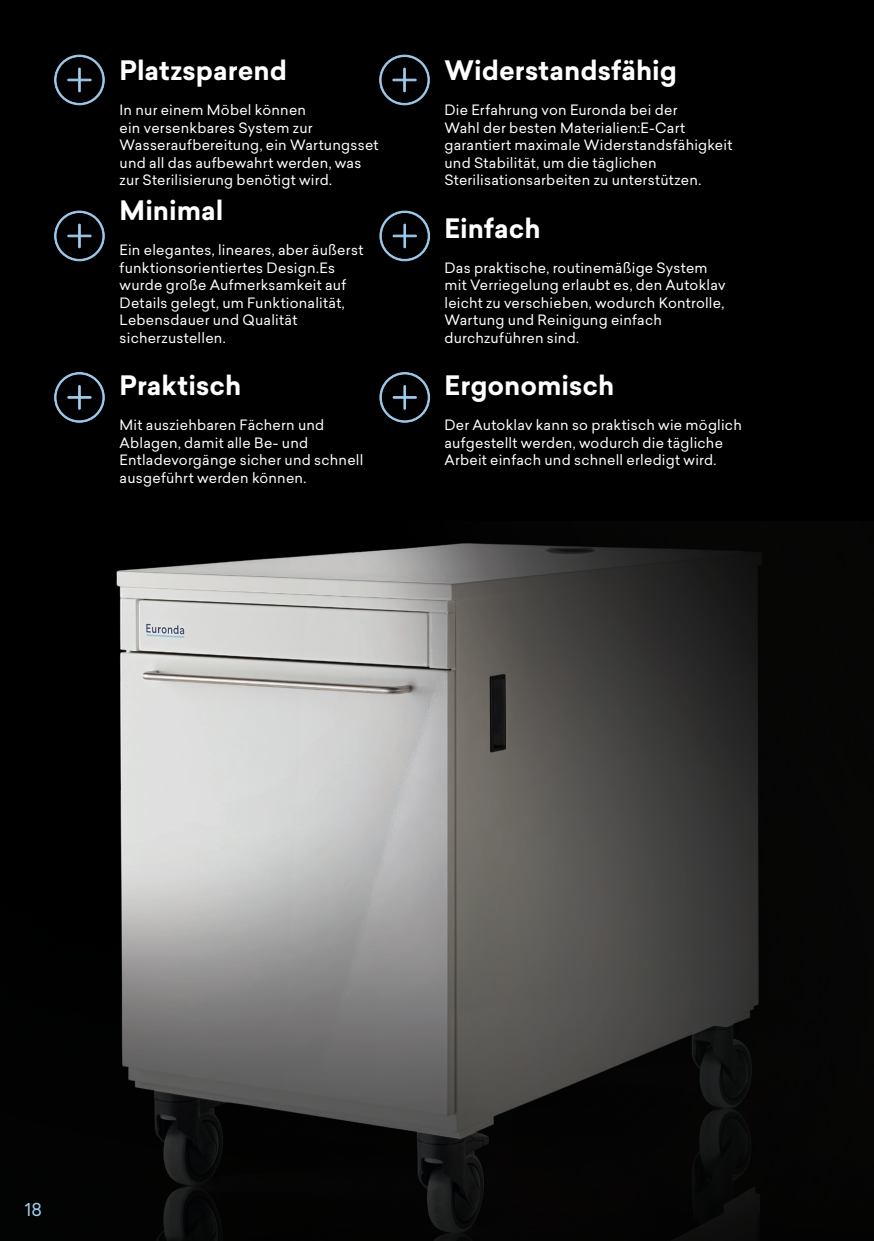
<style>
.page{position:relative;width:874px;height:1241px;background:#fff}
.page>*{position:absolute;margin:0;border:0;box-sizing:border-box;transform-origin:0 0}
.t1{font:700 26.25px "Sailec";color:#fff}
.t2{font:17.5px "Sailec";color:#9fcbec}
.t3{font:14px/17.5px "Sailec";letter-spacing:.015em;color:#fff}
</style>
<div class="page">
<div style="left:0;top:0;width:873px;height:1240px;background:#000001"></div>
<img style="left:116px;top:543px;width:646px;height:697px">
<svg style="left:54px;top:54px;width:51px;height:52px"></svg>
<div style="left:78px;top:68px;width:3px;height:24px;border:1px solid #9fcbec"></div>
<div style="left:67px;top:79px;width:24px;height:2px;border:1px solid #9fcbec"></div>
<svg style="left:54px;top:210px;width:51px;height:51px"></svg>
<div style="left:78px;top:224px;width:3px;height:24px;border:1px solid #9fcbec"></div>
<div style="left:67px;top:235px;width:24px;height:2px;border:1px solid #9fcbec"></div>
<svg style="left:379px;top:210px;width:51px;height:51px"></svg>
<div style="left:403px;top:224px;width:3px;height:24px;border:1px solid #9fcbec"></div>
<div style="left:392px;top:235px;width:24px;height:2px;border:1px solid #9fcbec"></div>
<svg style="left:54px;top:372px;width:51px;height:51px"></svg>
<div style="left:78px;top:385px;width:3px;height:24px;border:1px solid #9fcbec"></div>
<div style="left:67px;top:396px;width:24px;height:2px;border:1px solid #9fcbec"></div>
<svg style="left:379px;top:372px;width:51px;height:51px"></svg>
<div style="left:403px;top:385px;width:3px;height:24px;border:1px solid #9fcbec"></div>
<div style="left:392px;top:396px;width:24px;height:2px;border:1px solid #9fcbec"></div>
<svg style="left:379px;top:54px;width:51px;height:52px"></svg>
<div style="left:403px;top:68px;width:2px;height:24px;border:1px solid #9fcbec"></div>
<div style="left:392px;top:79px;width:24px;height:2px;border:1px solid #9fcbec"></div>
<p class="t1" style="left:119px;top:52px;width:169px">Platzsparend</p>
<p class="t3" style="left:119px;top:101px;width:260px">In nur einem Möbel können<br>ein versenkbares System zur<br>Wasseraufbereitung, ein Wartungsset und all das aufbewahrt werden, was zur Sterilisierung benötigt wird.</p>
<p class="t1" style="left:119px;top:192px;width:105px">Minimal</p>
<p class="t3" style="left:119px;top:241px;width:245px">Ein elegantes, lineares, aber äußerst funktionsorientiertes Design.Es wurde große Aufmerksamkeit auf<br>Details gelegt, um Funktionalität,<br>Lebensdauer und Qualität sicherzustellen.</p>
<p class="t1" style="left:119px;top:367px;width:123px">Praktisch</p>
<p class="t3" style="left:119px;top:416px;width:245px">Mit ausziehbaren Fächern und<br>Ablagen, damit alle Be- und<br>Entladevorgänge sicher und schnell ausgeführt werden können.</p>
<p class="t1" style="left:444px;top:52px;width:234px">Widerstandsfähig</p>
<p class="t3" style="left:444px;top:101px;width:289px">Die Erfahrung von Euronda bei der<br>Wahl der besten Materialien:E-Cart garantiert maximale Widerstandsfähigkeit und Stabilität, um die täglichen Sterilisationsarbeiten zu unterstützen.</p>
<p class="t1" style="left:444px;top:209px;width:98px">Einfach</p>
<p class="t3" style="left:444px;top:258px;width:282px">Das praktische, routinemäßige System mit Verriegelung erlaubt es, den Autoklav leicht zu verschieben, wodurch Kontrolle, Wartung und Reinigung einfach durchzuführen sind.</p>
<p class="t1" style="left:444px;top:367px;width:171px">Ergonomisch</p>
<p class="t3" style="left:444px;top:416px;width:299px">Der Autoklav kann so praktisch wie möglich aufgestellt werden, wodurch die tägliche<br>Arbeit einfach und schnell erledigt wird.</p>
<p class="t2" style="left:25px;top:1197px;width:18px">18</p>
</div>
